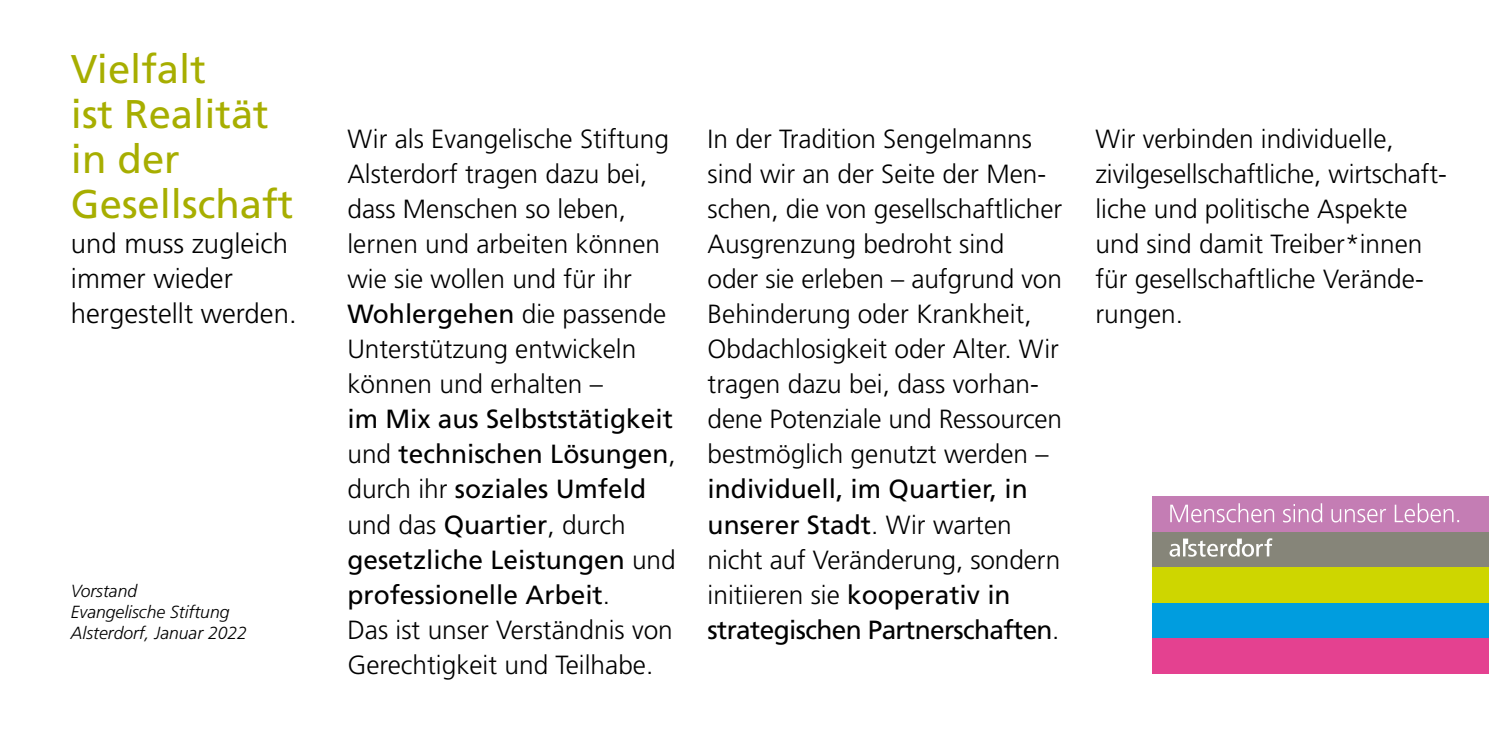
<style>
.page{position:relative;width:1489px;height:745px;background:#fff}
.page>*{position:absolute;margin:0;border:0;box-sizing:border-box;transform-origin:0 0}
.t1{font:40px/45px "Frutiger LT";color:#a7ae00}
.t2{font:300 27.5px/35px "Frutiger LT";color:#000}
.t3{font:300 26.25px/35px "Frutiger LT";color:#000}
.t4{font:26.25px/35px "Frutiger LT";color:#000}
.t5{font:italic 300 17.5px/21px "Frutiger LT";color:#000}
.s1{font-weight:400}
.s2{font-weight:300}
</style>
<div class="page">
<div style="left:1152px;top:496px;width:336px;height:35px;background:#c47db4"></div>
<div style="left:1152px;top:531px;width:336px;height:36px;background:#868579"></div>
<div style="left:1152px;top:567px;width:336px;height:35px;background:#ced600"></div>
<div style="left:1152px;top:602px;width:336px;height:36px;background:#009ddf"></div>
<div style="left:1152px;top:638px;width:336px;height:35px;background:#e44190"></div>
<svg style="left:1170px;top:503px;width:288px;height:19px"></svg>
<svg style="left:1169px;top:538px;width:103px;height:18px"></svg>
<h1 class="t1" style="left:71px;top:47px;width:224px">Vielfalt<br>ist Realität in der<br>Gesellschaft</h1>
<p class="t2" style="left:71px;top:226px;width:227px">und muss zugleich immer wieder hergestellt werden.</p>
<p class="t5" style="left:71px;top:579px;width:178px">Vorstand<br>Evangelische Stiftung<br>Alsterdorf, Januar 2022</p>
<p class="t3" style="left:347px;top:122px;width:323px">Wir als Evangelische Stiftung<br>Alsterdorf tragen dazu bei, dass Menschen so leben, lernen und arbeiten können wie sie wollen und für ihr<br><span class="s1">Wohlergehen</span> die passende<br>Unterstützung entwickeln können und erhalten –</p>
<p class="t4" style="left:347px;top:401px;width:330px">im Mix aus Selbststätigkeit <span class="s2">und</span> technischen Lösungen<span class="s2">, durch ihr</span> soziales Umfeld <span class="s2">und das</span> Quartier<span class="s2">, durch </span>gesetzliche Leistungen <span class="s2">und </span>professionelle Arbeit<span class="s2">.<br>Das ist unser Verständnis von<br>Gerechtigkeit und Teilhabe.</span></p>
<p class="t3" style="left:707px;top:122px;width:356px">In der Tradition Sengelmanns sind wir an der Seite der Men&shy;schen, die von gesellschaftlicher<br>Ausgrenzung bedroht sind<br>oder sie erleben – aufgrund von<br>Behinderung oder Krankheit,<br>Obdachlosigkeit oder Alter. Wir tragen dazu bei, dass vorhan&shy;dene Potenziale und Ressourcen bestmöglich genutzt werden –</p>
<p class="t4" style="left:707px;top:471px;width:354px">individuell, im Quartier, in unserer Stadt<span class="s2">. Wir warten nicht auf Veränderung, sondern initiieren sie</span> kooperativ in strategischen Partnerschaften<span class="s2">.</span></p>
<p class="t3" style="left:1095px;top:122px;width:353px">Wir verbinden individuelle, zivilgesellschaftliche, wirtschaft&shy;liche und politische Aspekte und sind damit Treiber*innen für gesellschaftliche Verände&shy;rungen.</p>
</div>
